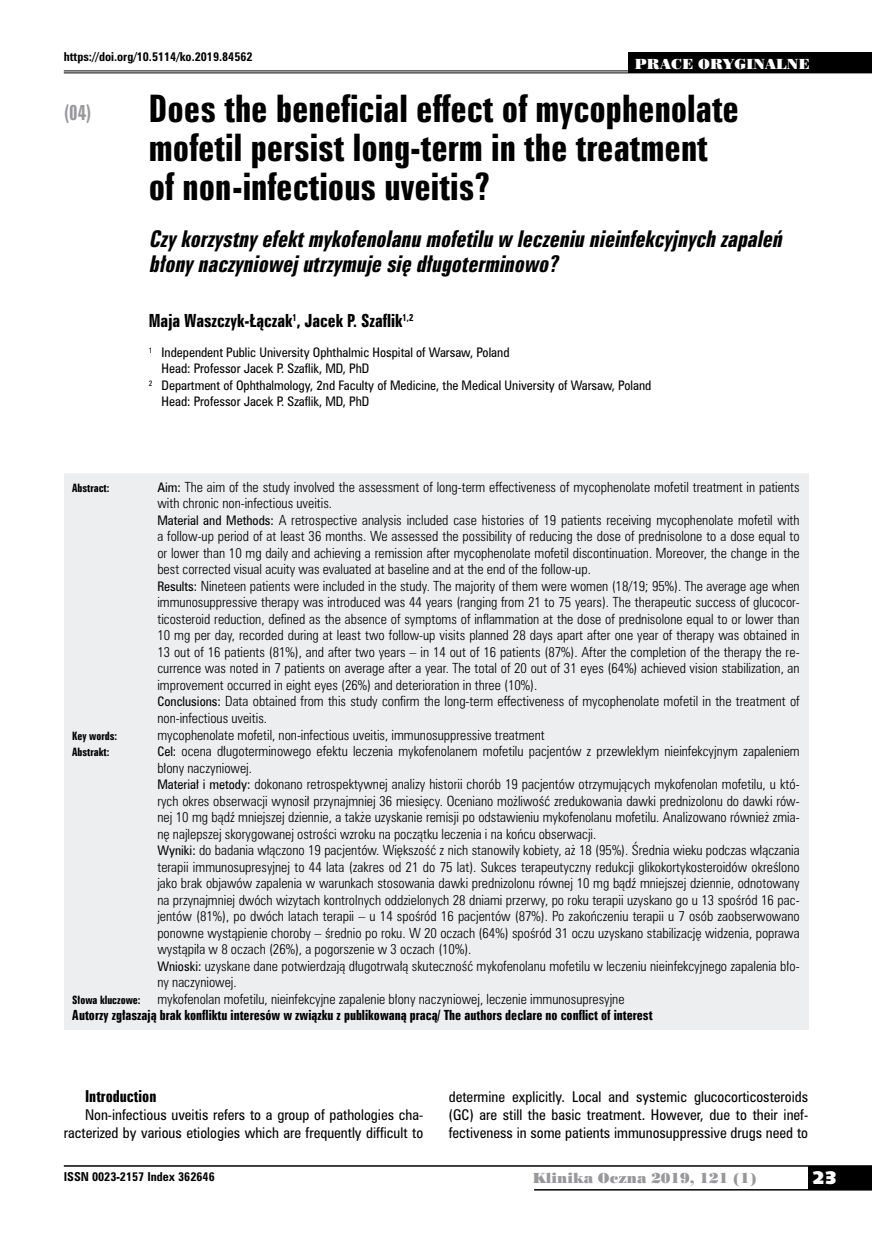
<style>
.page{position:relative;width:872px;height:1234px;background:#fff}
.page>*{position:absolute;margin:0;border:0;box-sizing:border-box;transform-origin:0 0}
.t1{font:34.5px/39px "Zurich Bd X Cn PL";color:#000}
.t2{font:italic 21px/25.5px "Zurich Bd X Cn PL";color:#000}
.t3{font:19.5px "Zurich Bd X Cn PL";color:#98989c;scale:.9 1}
.t4{font:18px "Humanst 531 U Blk PL";color:#fff}
.t5{font:16.5px "Zurich Bd X Cn PL";color:#000}
.t6{font:15px "Zurich Bd X Cn PL";color:#000}
.t7{font:13.5px/18px "Zurich Cn PL";color:#000;text-align:right}
.t8{font:13.5px "Poster Bodoni PL";color:#98989c}
.t9{font:13.5px "Poster Bodoni PL";color:#fff}
.t10{font:12.75px/16.5px "Zurich Lt Cn PL";color:#000}
.t11{font:12.75px "Zurich Bd X Cn PL";color:#000}
.t12{font:12px "Zurich Cn PL";color:#000}
.t13{font:700 11.25px "Zurich Cn PL";color:#000}
.t14{font:10.5px "Zurich Bd X Cn PL";color:#000}
.s1{font-family:"Zurich Cn PL";font-size:12px}
</style>
<div class="page">
<div style="left:808px;top:1165px;width:64px;height:24px;background:#000"></div>
<hr style="left:64px;top:1164px;width:808px;height:2px;background:#000">
<hr style="left:534px;top:1188px;width:338px;height:2px;background:#000">
<div style="left:64px;top:473px;width:744px;height:555px;background:#edeeef"></div>
<hr style="left:64px;top:70px;width:808px;height:1px;background:#000">
<hr style="left:64px;top:72px;width:808px;height:1px;background:#000">
<div style="left:628px;top:53px;width:244px;height:20px;background:#000"></div>
<p class="t13" style="left:64px;top:49px;width:190px">https://doi.org/10.5114/ko.2019.84562</p>
<p class="t9" style="left:635px;top:55px;width:176px">PRACE ORYGINALNE</p>
<h3 class="t3" style="left:64px;top:100px;width:32px">(04)</h3>
<h1 class="t1" style="left:149px;top:89px;width:591px">Does the beneficial effect of mycophenolate mofetil persist long-term in the treatment of non-infectious uveitis?</h1>
<h2 class="t2" style="left:149px;top:226px;width:640px">Czykorzystnyefektmykofenolanu mofetilu w leczeniu nieinfekcyjnych zapaleń błonynaczyniowej utrzymuje się długoterminowo?</h2>
<p class="t5" style="left:149px;top:310px;width:266px">Maja Waszczyk-Łączak<sup>1</sup>, Jacek P. Szaflik<sup>1,2</sup></p>
<p class="t12" style="left:149px;top:344px;width:362px"><sup>1</sup> Independent Public University Ophthalmic Hospital of Warsaw, Poland</p>
<p class="t12" style="left:162px;top:360px;width:209px">Head: Professor Jacek P. Szaflik, MD, PhD</p>
<p class="t12" style="left:149px;top:377px;width:504px"><sup>2</sup> Department of Ophthalmology, 2nd Faculty of Medicine, the Medical University of Warsaw, Poland</p>
<p class="t12" style="left:162px;top:393px;width:209px">Head: Professor Jacek P. Szaflik, MD, PhD</p>
<p class="t14" style="left:72px;top:481px;width:39px">Abstract:</p>
<p class="t10" style="left:157px;top:478px;width:644px"><span class="s1">Aim:</span> The aim of the study involved the assessment of long-term effectiveness of mycophenolate mofetil treatment in patients with chronic non-infectious uveitis.<br><span class="s1">Material and Methods:</span> A retrospective analysis included case histories of 19 patients receiving mycophenolate mofetil with a follow-up period of at least 36 months. We assessed the possibility of reducing the dose of prednisolone to a dose equal to or lower than 10 mg daily and achieving a remission after mycophenolate mofetil discontinuation. Moreover, the change in the best corrected visual acuity was evaluated at baseline and at the end of the follow-up.<br><span class="s1">Results:</span> Nineteen patients were included in the study. The majority of them were women (18/19; 95%). The average age when immunosuppressive therapy was introduced was 44 years (ranging from 21 to 75 years). The therapeutic success of glucocor&shy;ticosteroid reduction, defined as the absence of symptoms of inflammation at the dose of prednisolone equal to or lower than 10 mg per day, recorded during at least two follow-up visits planned 28 days apart after one year of therapy was obtained in 13 out of 16 patients (81%), and after two years – in 14 out of 16 patients (87%). After the completion of the therapy the re&shy;currence was noted in 7 patients on average after a year. The total of 20 out of 31 eyes (64%) achieved vision stabilization, an improvement occurred in eight eyes (26%) and deterioration in three (10%).<br><span class="s1">Conclusions:</span> Data obtained from this study confirm the long-term effectiveness of mycophenolate mofetil in the treatment of non-infectious uveitis.</p>
<p class="t14" style="left:72px;top:728px;width:46px">Key words:</p>
<p class="t10" style="left:157px;top:726px;width:389px">mycophenolate mofetil, non-infectious uveitis, immunosuppressive treatment</p>
<p class="t14" style="left:72px;top:745px;width:39px">Abstrakt:</p>
<p class="t10" style="left:157px;top:742px;width:644px"><span class="s1">Cel:</span> ocena długoterminowego efektu leczenia mykofenolanem mofetilu pacjentów z przewlekłym nieinfekcyjnym zapaleniem błony naczyniowej.<br><span class="s1">Materiał i metody:</span> dokonano retrospektywnej analizy historii chorób 19 pacjentów otrzymujących mykofenolan mofetilu, u któ&shy;rych okres obserwacji wynosił przynajmniej 36 miesięcy. Oceniano możliwość zredukowania dawki prednizolonu do dawki rów&shy;nej 10 mg bądź mniejszej dziennie, a także uzyskanie remisji po odstawieniu mykofenolanu mofetilu. Analizowano również zmia&shy;nę najlepszej skorygowanej ostrości wzroku na początku leczenia i na końcu obserwacji.<br><span class="s1">Wyniki:</span> do badania włączono 19 pacjentów. Większość z nich stanowiły kobiety, aż 18 (95%). Średnia wieku podczas włączania terapii immunosupresyjnej to 44 lata (zakres od 21 do 75 lat). Sukces terapeutyczny redukcji glikokortykosteroidów określono jako brak objawów zapalenia w warunkach stosowania dawki prednizolonu równej 10 mg bądź mniejszej dziennie, odnotowany na przynajmniej dwóch wizytach kontrolnych oddzielonych 28 dniami przerwy, po roku terapii uzyskano go u 13 spośród 16 pac&shy;jentów (81%), po dwóch latach terapii – u 14 spośród 16 pacjentów (87%). Po zakończeniu terapii u 7 osób zaobserwowano ponowne wystąpienie choroby – średnio po roku. W 20 oczach (64%) spośród 31 oczu uzyskano stabilizację widzenia, poprawa wystąpiła w 8 oczach (26%), a pogorszenie w 3 oczach (10%).<br><span class="s1">Wnioski:</span> uzyskane dane potwierdzają długotrwałą skuteczność mykofenolanu mofetilu w leczeniu nieinfekcyjnego zapalenia bło&shy;ny naczyniowej.</p>
<p class="t14" style="left:72px;top:992px;width:70px">Słowa kluczowe:</p>
<p class="t10" style="left:157px;top:990px;width:469px">mykofenolan mofetilu, nieinfekcyjne zapalenie błony naczyniowej, leczenie immunosupresyjne</p>
<p class="t11" style="left:72px;top:1006px;width:582px">Autorzy zgłaszają brak konfliktu interesów w związku z publikowaną pracą/ The authors declare no conflict of interest</p>
<p class="t6" style="left:85px;top:1086px;width:73px">Introduction</p>
<p class="t7" style="left:64px;top:1105px;width:361px">Non-infectious uveitis refers to a group of pathologies cha&shy;racterized by various etiologies which are frequently difficult to</p>
<p class="t7" style="left:449px;top:1087px;width:361px;text-align:justify">determine explicitly. Local and systemic glucocorticosteroids (GC) are still the basic treatment. However, due to their inef&shy;fectiveness in some patients immunosuppressive drugs need to</p>
<p class="t13" style="left:64px;top:1168px;width:152px">ISSN 0023-2157 Index 362646</p>
<p class="t8" style="left:532px;top:1168px;width:225px">Klinika Oczna 2019, 121 (1)</p>
<h3 class="t4" style="left:812px;top:1165px;width:26px">23</h3>
</div>
